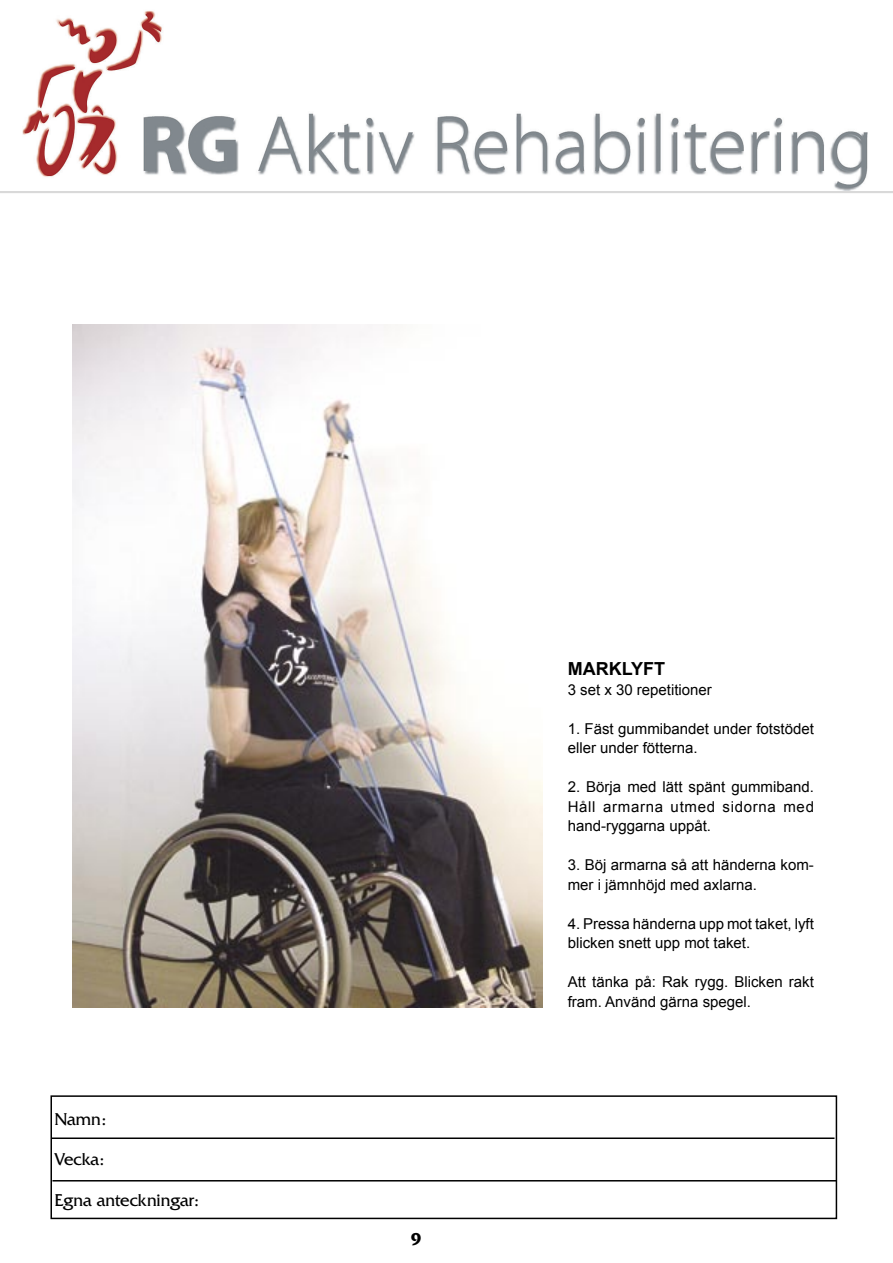
<style>
.page{position:relative;width:893px;height:1263px;background:#fff}
.page>*{position:absolute;margin:0;border:0;box-sizing:border-box;transform-origin:0 0}
.t1{font:18px "Friz Quadrata";letter-spacing:-.005em;color:#000}
.Ingress{font:700 18px "Arial";color:#000}
.t2{font:700 18px "Friz Quadrata";color:#000}
.Styrketext{font:15px/19.5px "Arial";color:#000}
</style>
<div class="page">
<div style="left:50px;top:1095px;width:787px;height:124px;border:2px solid #000"></div>
<hr style="left:51px;top:1137px;width:783px;height:2px;background:#000">
<hr style="left:52px;top:1180px;width:785px;height:1px;background:#000">
<img style="left:72px;top:324px;width:471px;height:683px">
<img style="left:22px;top:10px;width:846px;height:180px">
<p class="t1" style="left:54px;top:1109px;width:54px">Namn:</p>
<p class="t1" style="left:54px;top:1149px;width:52px">Vecka:</p>
<p class="t1" style="left:54px;top:1190px;width:146px">Egna anteckningar:</p>
<p class="t2" style="left:411px;top:1229px;width:12px">9</p>
<p class="Ingress" style="left:568px;top:657px;width:99px">MARKLYFT</p>
<p class="Styrketext" style="left:568px;top:680px;width:146px">3 set x 30 repetitioner</p>
<p class="Styrketext" style="left:568px;top:719px;width:248px">1. Fäst gummibandet under fotstödet eller under fötterna.</p>
<p class="Styrketext" style="left:568px;top:777px;width:248px;text-align:justify">2. Börja med lätt spänt gummiband.<br>Håll armarna utmed sidorna med hand-ryggarna uppåt.</p>
<p class="Styrketext" style="left:568px;top:855px;width:248px">3. Böj armarna så att händerna kom&shy;mer i jämnhöjd med axlarna.</p>
<p class="Styrketext" style="left:568px;top:914px;width:248px">4. Pressa händerna upp mot taket, lyft blicken snett upp mot taket.</p>
<p class="Styrketext" style="left:568px;top:972px;width:248px">Att tänka på: Rak rygg. Blicken rakt fram. Använd gärna spegel.</p>
</div>
